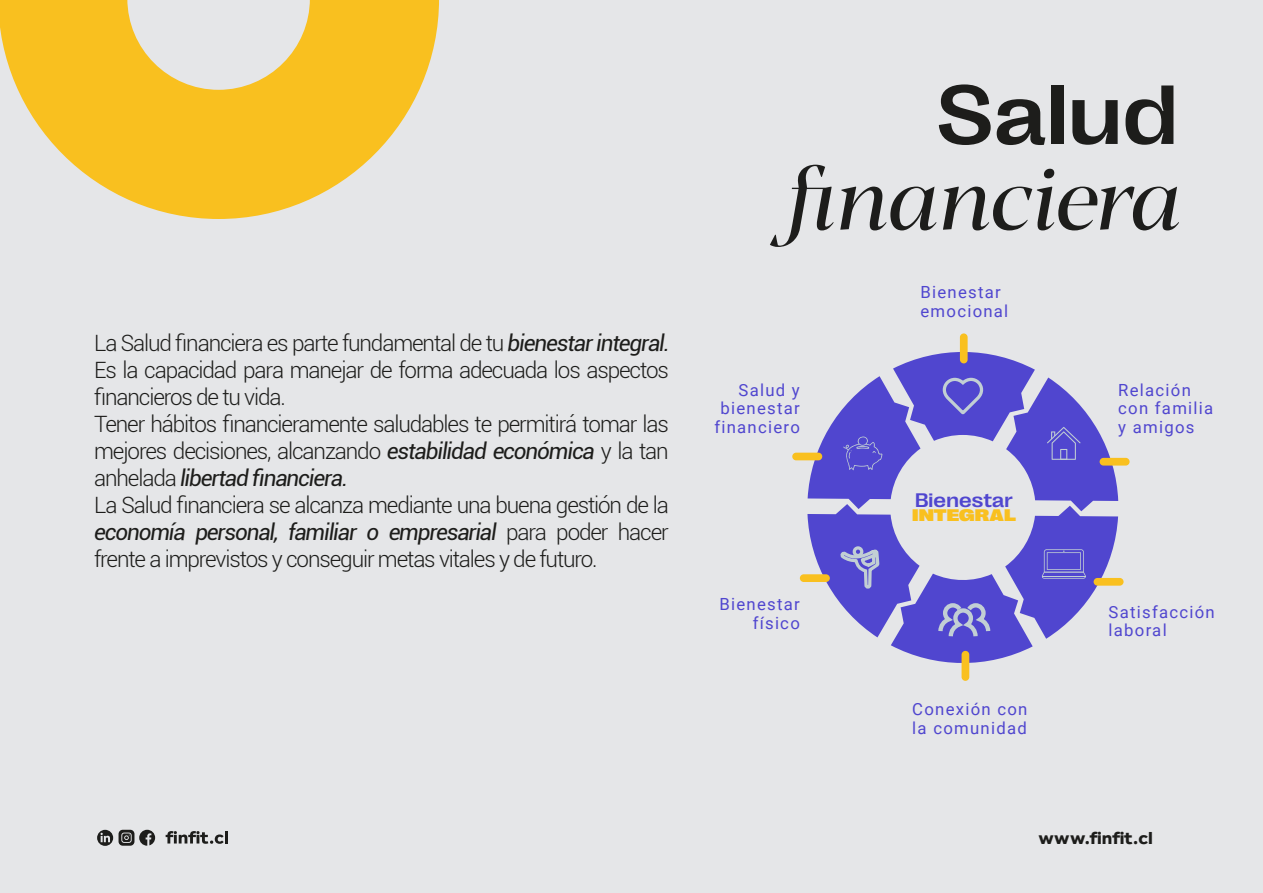
<style>
.page{position:relative;width:1263px;height:893px;background:#e5e6e8}
.page>*{position:absolute;margin:0;border:0;box-sizing:border-box;transform-origin:0 0}
.t1{font:italic 85.5px "Blacker Display";letter-spacing:-.01em;color:#1d1d1b}
.t2{font:500 expanded 85.5px "PP Right Grotesk";letter-spacing:.01em;color:#1d1d1b}
.t3{font:300 22.5px/27px "Roboto";letter-spacing:-.05em;color:#1d1d1b}
.t4{font:500 expanded 20.1px "PP Right Grotesk";letter-spacing:.01em;color:#5046cf}
.t5{font:800 17.85px "Foundry Context";letter-spacing:.01em;color:#1d1d1b}
.t6{font:900 17.1px "PP Right Grotesk Spatial";color:#f9c01f}
.t7{font:16.8px/18.3px "Roboto";letter-spacing:.075em;color:#5046cf}
.s1{font-weight:400;font-style:italic}
</style>
<div class="page">
<svg style="left:0;top:0;width:439px;height:219px;fill:#f9c01f"></svg>
<svg style="left:166px;top:831px;width:62px;height:13px"></svg>
<svg style="left:119px;top:830px;width:36px;height:16px"></svg>
<svg style="left:97px;top:830px;width:16px;height:16px"></svg>
<svg style="left:807px;top:346px;width:311px;height:323px"></svg>
<div style="left:792px;top:453px;width:30px;height:7px;background:#f9c01f;border-radius:4px"></div>
<div style="left:1099px;top:458px;width:30px;height:8px;background:#f9c01f;border-radius:4px"></div>
<div style="left:960px;top:333px;width:8px;height:30px;background:#f9c01f;border-radius:4px"></div>
<div style="left:961px;top:651px;width:8px;height:30px;background:#f9c01f;border-radius:4px"></div>
<div style="left:1093px;top:578px;width:30px;height:8px;background:#f9c01f;border-radius:4px"></div>
<div style="left:800px;top:574px;width:30px;height:8px;background:#f9c01f;border-radius:4px"></div>
<p class="t3" style="left:94px;top:329px;width:577px">La Salud financiera es parte fundamental de tu <span class="s1">bienestar integral.<br></span>Es la capacidad para manejar de forma adecuada los aspectos financieros de tu vida.<br>Tener hábitos financieramente saludables te permitirá tomar las mejores decisiones, alcanzando <span class="s1">estabilidad económica</span> y la tan anhelada <span class="s1">libertad financiera.<br></span>La Salud financiera se alcanza mediante una buena gestión de la <span class="s1">economía personal, familiar o empresarial</span> para poder hacer frente a imprevistos y conseguir metas vitales y de futuro.</p>
<h1 class="t2" style="left:936px;top:68px;width:243px">Salud</h1>
<h1 class="t1" style="left:783px;top:148px;width:396px">financiera</h1>
<p class="t7" style="left:714px;top:380px;width:87px;text-align:right">Salud y bienestar financiero</p>
<p class="t7" style="left:920px;top:283px;width:89px">Bienestar emocional</p>
<p class="t4" style="left:915px;top:489px;width:99px">Bienestar</p>
<p class="t6" style="left:912px;top:506px;width:105px">INTEGRAL</p>
<p class="t7" style="left:1118px;top:380px;width:97px">Relación con familia y amigos</p>
<p class="t7" style="left:719px;top:595px;width:82px;text-align:right">Bienestar físico</p>
<p class="t7" style="left:1108px;top:602px;width:108px">Satisfacción laboral</p>
<p class="t7" style="left:912px;top:700px;width:117px">Conexión con la comunidad</p>
<p class="t5" style="left:1038px;top:827px;width:116px">www.finfit.cl</p>
</div>
